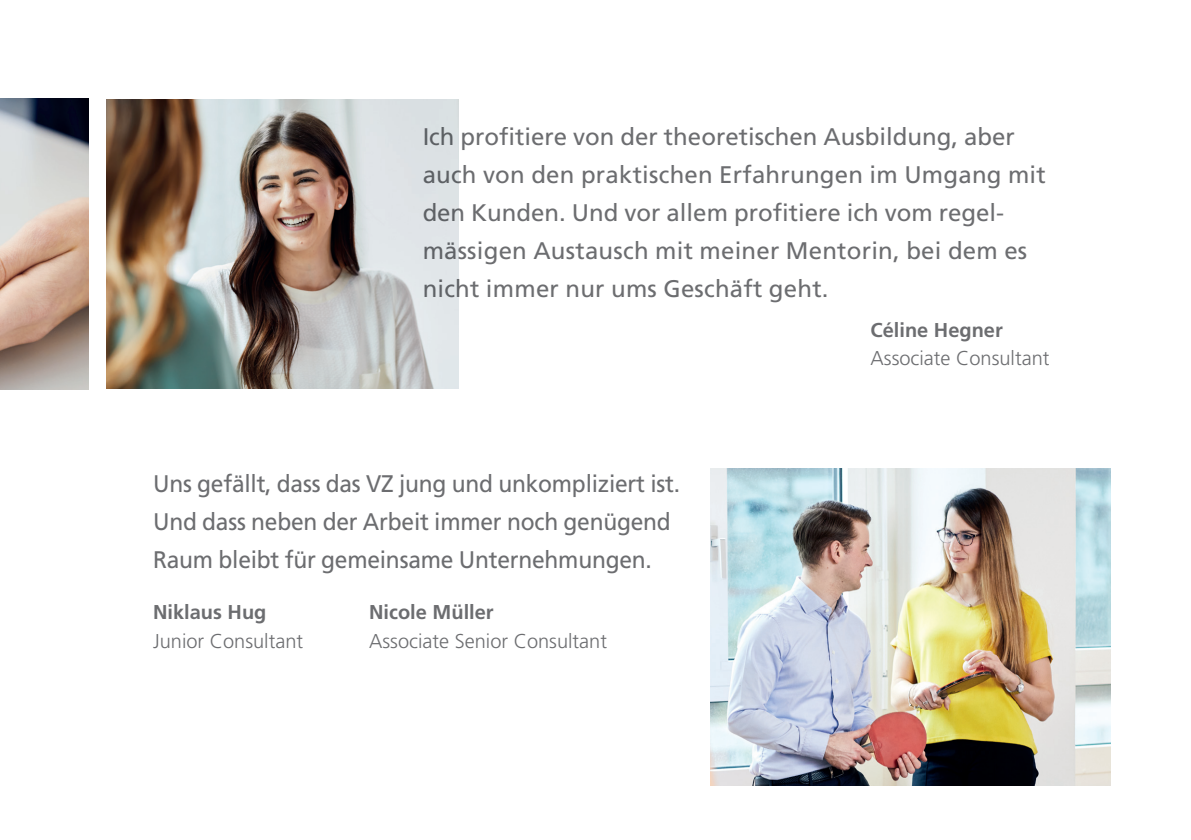
<style>
.page{position:relative;width:1191px;height:840px;background:#fff}
.page>*{position:absolute;margin:0;border:0;box-sizing:border-box;transform-origin:0 0}
.t1{font:24px/38px "Frutiger LT";color:#6c6d70}
.t2{font:24px/38px "Frutiger LT";color:#6c6d70;scale:.95 1}
.t3{font:300 20px "Frutiger LT";color:#6c6d70}
.t4{font:700 20px "Frutiger LT";color:#6c6d70}
</style>
<div class="page">
<img style="left:711px;top:468px;width:399px;height:317px">
<img style="left:106px;top:100px;width:353px;height:288px">
<img style="left:0;top:98px;width:89px;height:291px">
<p class="t1" style="left:422px;top:118px;width:625px">Ich profitiere von der theoretischen Ausbildung, aber auch von den praktischen Erfahrungen im Umgang mit den Kunden. Und vor allem profitiere ich vom regel&shy;mässigen Austausch mit meiner Mentorin, bei dem es nicht immer nur ums Geschäft geht.</p>
<p class="t2" style="left:153px;top:465px;width:556px">Uns gefällt, dass das VZ jung und unkompliziert ist.<br>Und dass neben der Arbeit immer noch genügend<br>Raum bleibt für gemeinsame Unternehmungen.</p>
<p class="t4" style="left:153px;top:600px;width:115px">Niklaus Hug</p>
<p class="t4" style="left:369px;top:600px;width:126px">Nicole Müller</p>
<p class="t3" style="left:153px;top:629px;width:152px">Junior Consultant</p>
<p class="t3" style="left:369px;top:629px;width:239px">Associate Senior Consultant</p>
<p class="t4" style="left:870px;top:318px;width:134px">Céline Hegner</p>
<p class="t3" style="left:870px;top:347px;width:180px">Associate Consultant</p>
</div>
